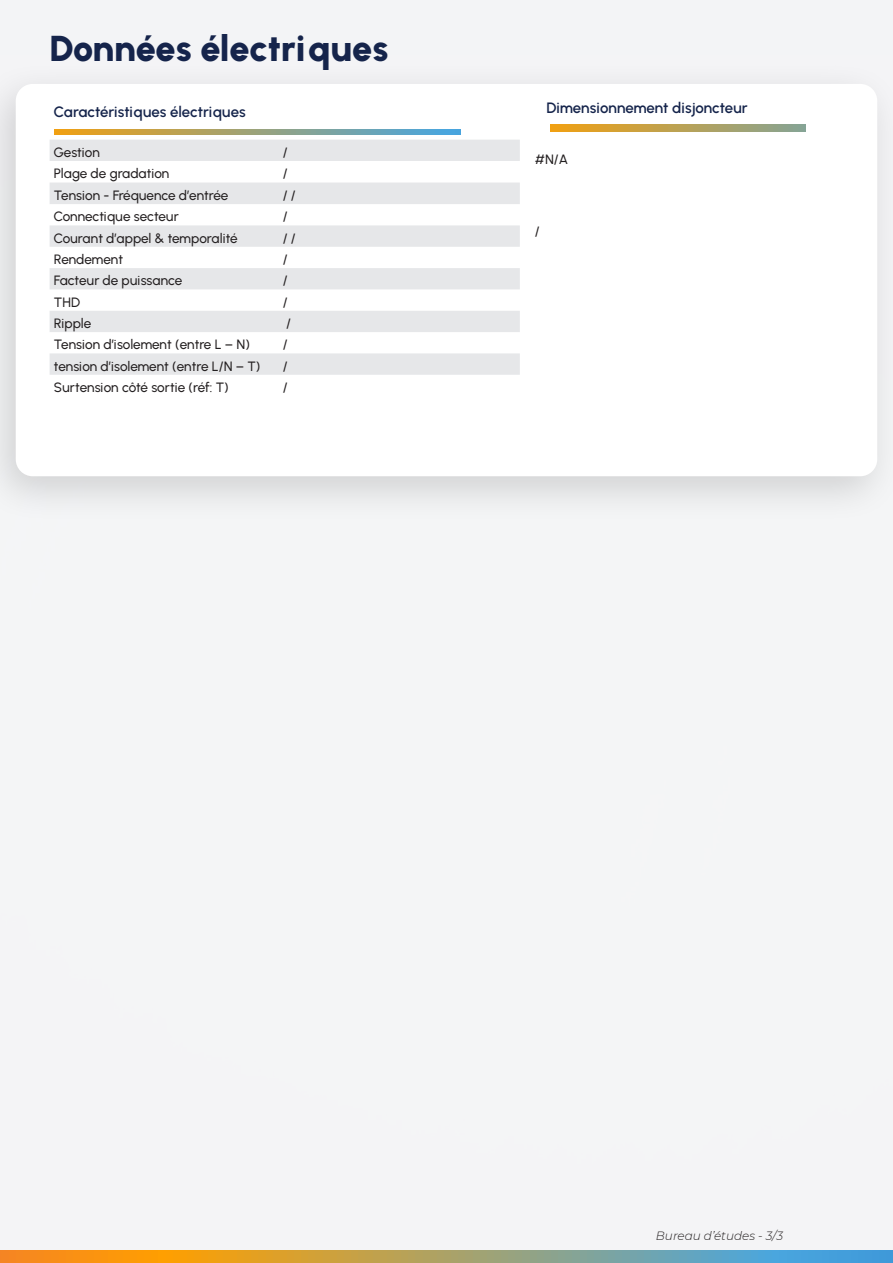
<style>
.page{position:relative;width:893px;height:1263px;background:#f4f5f6}
.page>*{position:absolute;margin:0;border:0;box-sizing:border-box;transform-origin:0 0}
.t1{font:900 36px "Urbanist";letter-spacing:-.005em;color:#15244b}
.Texte_courant{font:600 15px "Urbanist";letter-spacing:-.005em;color:#15244b}
.Texte_courant-2{font:500 13.5px "Urbanist";letter-spacing:-.005em;color:#231f20}
.Texte_courant-3{font:italic 300 12px "Montserrat";color:#231f20}
</style>
<div class="page">
<svg style="left:0;top:1251px;width:893px;height:12px;background:#a79e6c"></svg>
<div style="left:0;top:59px;width:893px;height:466px;background:#000001;opacity:.15"></div>
<div style="left:16px;top:84px;width:861px;height:392px;background:#fff;border-radius:17px"></div>
<svg style="left:54px;top:129px;width:407px;height:5px;background:#9aa27b"></svg>
<svg style="left:551px;top:125px;width:255px;height:7px;background:#baa153"></svg>
<svg style="left:50px;top:140px;width:470px;height:235px;fill:#e6e7e9"></svg>
<p class="t1" style="left:50px;top:27px;width:340px">Données électriques</p>
<p class="Texte_courant" style="left:54px;top:103px;width:193px">Caractéristiques électriques</p>
<p class="Texte_courant-2" style="left:54px;top:144px;width:48px">Gestion</p>
<p class="Texte_courant-2" style="left:283px;top:144px;width:6px">/</p>
<p class="Texte_courant-2" style="left:54px;top:165px;width:117px">Plage de gradation</p>
<p class="Texte_courant-2" style="left:283px;top:165px;width:6px">/</p>
<p class="Texte_courant-2" style="left:54px;top:187px;width:176px">Tension - Fréquence d’entrée</p>
<p class="Texte_courant-2" style="left:283px;top:187px;width:15px">/ /</p>
<p class="Texte_courant-2" style="left:54px;top:208px;width:126px">Connectique secteur</p>
<p class="Texte_courant-2" style="left:283px;top:208px;width:6px">/</p>
<p class="Texte_courant-2" style="left:54px;top:230px;width:186px">Courant d’appel &amp; temporalité</p>
<p class="Texte_courant-2" style="left:283px;top:230px;width:15px">/ /</p>
<p class="Texte_courant-2" style="left:54px;top:251px;width:71px">Rendement</p>
<p class="Texte_courant-2" style="left:283px;top:251px;width:6px">/</p>
<p class="Texte_courant-2" style="left:54px;top:272px;width:130px">Facteur de puissance</p>
<p class="Texte_courant-2" style="left:283px;top:272px;width:6px">/</p>
<p class="Texte_courant-2" style="left:54px;top:294px;width:28px">THD</p>
<p class="Texte_courant-2" style="left:283px;top:294px;width:6px">/</p>
<p class="Texte_courant-2" style="left:54px;top:315px;width:39px">Ripple</p>
<p class="Texte_courant-2" style="left:286px;top:315px;width:6px">/</p>
<p class="Texte_courant-2" style="left:54px;top:336px;width:198px">Tension d’isolement (entre L – N)</p>
<p class="Texte_courant-2" style="left:283px;top:336px;width:6px">/</p>
<p class="Texte_courant-2" style="left:54px;top:358px;width:208px">tension d’isolement (entre L/N – T)</p>
<p class="Texte_courant-2" style="left:283px;top:358px;width:6px">/</p>
<p class="Texte_courant-2" style="left:54px;top:379px;width:176px">Surtension côté sortie (réf: T)</p>
<p class="Texte_courant-2" style="left:283px;top:379px;width:6px">/</p>
<p class="Texte_courant" style="left:546px;top:99px;width:203px">Dimensionnement disjoncteur</p>
<p class="Texte_courant-2" style="left:535px;top:151px;width:35px">#N/A</p>
<p class="Texte_courant-2" style="left:535px;top:223px;width:6px">/</p>
<p class="Texte_courant-3" style="left:656px;top:1228px;width:129px">Bureau d’études - 3/3</p>
</div>
